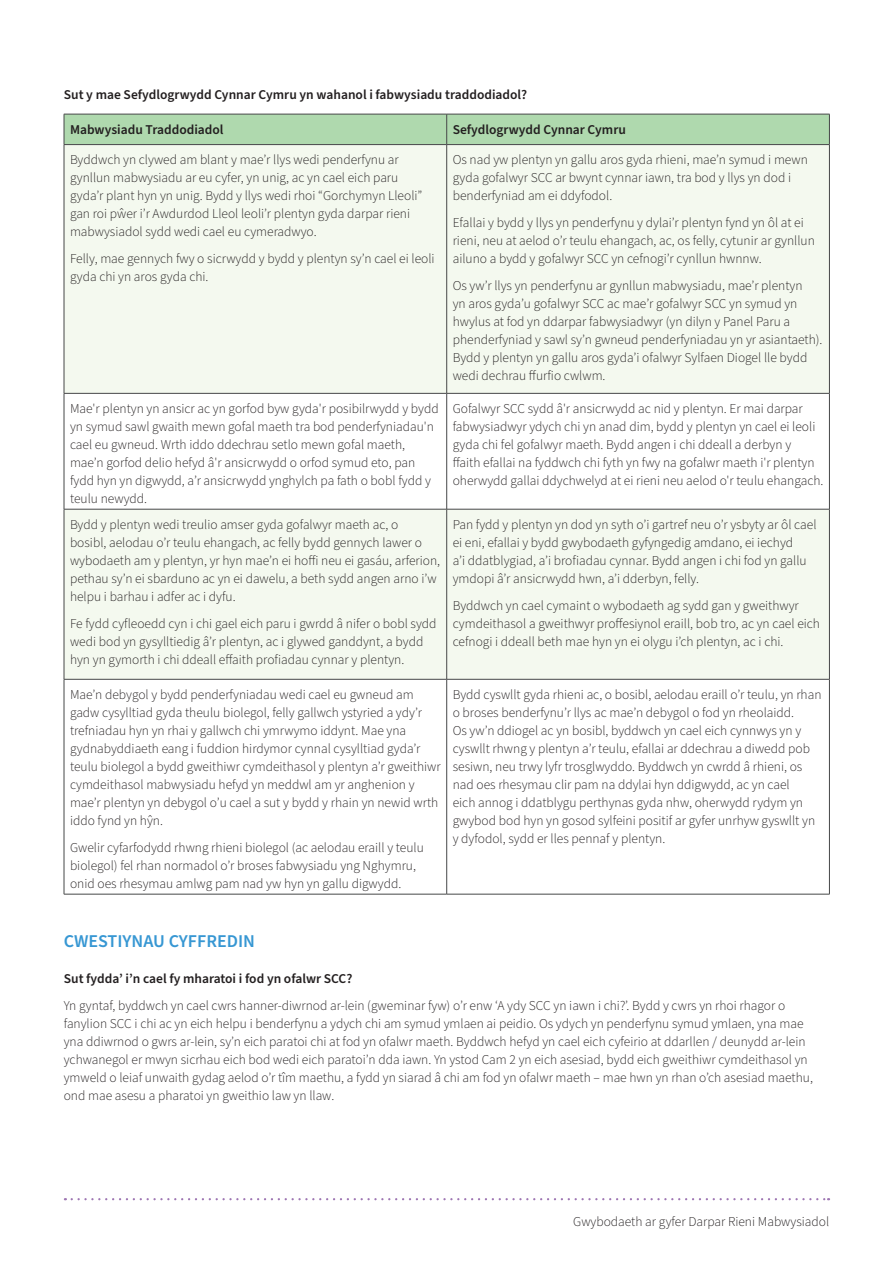
<style>
.page{position:relative;width:893px;height:1263px;background:#fff}
.page>*{position:absolute;margin:0;border:0;box-sizing:border-box;transform-origin:0 0}
.t1{font:600 18px "Source Sans Pro";color:#3797d3}
.t2{font:300 13.5px/18px "Source Sans Pro";color:#231f20}
.t3{font:600 13.5px "Source Sans Pro";color:#231f20}
</style>
<div class="page">
<svg style="left:72px;top:1198px;width:757px;height:2px"></svg>
<div style="left:65px;top:115px;width:764px;height:29px;background:#afd9ae"></div>
<div style="left:65px;top:145px;width:764px;height:248px;background:#f4f9ef"></div>
<svg style="left:65px;top:394px;width:764px;height:500px"></svg>
<hr style="left:64px;top:114px;width:383px;height:1px;background:#464748">
<hr style="left:64px;top:114px;width:1px;height:30px;background:#464748">
<hr style="left:447px;top:114px;width:383px;height:1px;background:#464748">
<hr style="left:446px;top:114px;width:1px;height:30px;background:#464748">
<hr style="left:829px;top:114px;width:1px;height:30px;background:#464748">
<hr style="left:64px;top:144px;width:383px;height:1px;background:#464748">
<hr style="left:64px;top:145px;width:1px;height:248px;background:#464748">
<hr style="left:447px;top:144px;width:383px;height:1px;background:#464748">
<hr style="left:446px;top:145px;width:1px;height:248px;background:#464748">
<hr style="left:829px;top:145px;width:1px;height:248px;background:#464748">
<hr style="left:64px;top:393px;width:383px;height:1px;background:#464748">
<hr style="left:64px;top:394px;width:1px;height:115px;background:#464748">
<hr style="left:447px;top:393px;width:383px;height:1px;background:#464748">
<hr style="left:446px;top:394px;width:1px;height:115px;background:#464748">
<hr style="left:829px;top:394px;width:1px;height:115px;background:#464748">
<hr style="left:64px;top:509px;width:383px;height:1px;background:#464748">
<hr style="left:64px;top:509px;width:1px;height:170px;background:#464748">
<hr style="left:447px;top:509px;width:383px;height:1px;background:#464748">
<hr style="left:446px;top:509px;width:1px;height:170px;background:#464748">
<hr style="left:829px;top:509px;width:1px;height:170px;background:#464748">
<hr style="left:64px;top:679px;width:383px;height:1px;background:#464748">
<hr style="left:64px;top:679px;width:1px;height:215px;background:#464748">
<hr style="left:447px;top:679px;width:383px;height:1px;background:#464748">
<hr style="left:446px;top:679px;width:1px;height:215px;background:#464748">
<hr style="left:829px;top:679px;width:1px;height:215px;background:#464748">
<hr style="left:64px;top:894px;width:383px;height:1px;background:#464748">
<hr style="left:447px;top:894px;width:383px;height:1px;background:#464748">
<p class="t3" style="left:64px;top:85px;width:465px">Sut y mae Sefydlogrwydd Cynnar Cymru yn wahanol i fabwysiadu traddodiadol?</p>
<p class="t3" style="left:70px;top:120px;width:155px">Mabwysiadu Traddodiadol</p>
<p class="t3" style="left:453px;top:120px;width:175px">Sefydlogrwydd Cynnar Cymru</p>
<p class="t2" style="left:70px;top:151px;width:354px">Byddwch yn clywed am blant y mae’r llys wedi penderfynu ar gynllun mabwysiadu ar eu cyfer, yn unig, ac yn cael eich paru gyda’r plant hyn yn unig. Bydd y llys wedi rhoi “Gorchymyn Lleoli” gan roi pŵer i’r Awdurdod Lleol leoli’r plentyn gyda darpar rieni mabwysiadol sydd wedi cael eu cymeradwyo.</p>
<p class="t2" style="left:70px;top:250px;width:366px">Felly, mae gennych fwy o sicrwydd y bydd y plentyn sy’n cael ei leoli gyda chi yn aros gyda chi.</p>
<p class="t2" style="left:453px;top:151px;width:357px">Os nad yw plentyn yn gallu aros gyda rhieni, mae’n symud i mewn gyda gofalwyr SCC ar bwynt cynnar iawn, tra bod y llys yn dod i benderfyniad am ei ddyfodol.</p>
<p class="t2" style="left:453px;top:214px;width:364px">Efallai y bydd y llys yn penderfynu y dylai’r plentyn fynd yn ôl at ei rieni, neu at aelod o’r teulu ehangach, ac, os felly, cytunir ar gynllun ailuno a bydd y gofalwyr SCC yn cefnogi’r cynllun hwnnw.</p>
<p class="t2" style="left:453px;top:277px;width:371px">Os yw’r llys yn penderfynu ar gynllun mabwysiadu, mae’r plentyn<br>yn aros gyda’u gofalwyr SCC ac mae’r gofalwyr SCC yn symud yn hwylus at fod yn ddarpar fabwysiadwyr (yn dilyn y Panel Paru a phenderfyniad y sawl sy’n gwneud penderfyniadau yn yr asiantaeth).<br>Bydd y plentyn yn gallu aros gyda’i ofalwyr Sylfaen Diogel lle bydd wedi dechrau ffurfio cwlwm.</p>
<p class="t2" style="left:70px;top:400px;width:370px">Mae'r plentyn yn ansicr ac yn gorfod byw gyda'r posibilrwydd y bydd yn symud sawl gwaith mewn gofal maeth tra bod penderfyniadau'n cael eu gwneud. Wrth iddo ddechrau setlo mewn gofal maeth, mae’n gorfod delio hefyd â'r ansicrwydd o orfod symud eto, pan fydd hyn yn digwydd, a’r ansicrwydd ynghylch pa fath o bobl fydd y teulu newydd.</p>
<p class="t2" style="left:453px;top:400px;width:372px">Gofalwyr SCC sydd â'r ansicrwydd ac nid y plentyn. Er mai darpar fabwysiadwyr ydych chi yn anad dim, bydd y plentyn yn cael ei leoli gyda chi fel gofalwyr maeth. Bydd angen i chi ddeall a derbyn y<br>ffaith efallai na fyddwch chi fyth yn fwy na gofalwr maeth i'r plentyn oherwydd gallai ddychwelyd at ei rieni neu aelod o'r teulu ehangach.</p>
<p class="t2" style="left:70px;top:516px;width:372px">Bydd y plentyn wedi treulio amser gyda gofalwyr maeth ac, o<br>bosibl, aelodau o’r teulu ehangach, ac felly bydd gennych lawer o wybodaeth am y plentyn, yr hyn mae’n ei hoffi neu ei gasáu, arferion, pethau sy’n ei sbarduno ac yn ei dawelu, a beth sydd angen arno i’w helpu i barhau i adfer ac i dyfu.</p>
<p class="t2" style="left:70px;top:615px;width:368px">Fe fydd cyfleoedd cyn i chi gael eich paru i gwrdd â nifer o bobl sydd wedi bod yn gysylltiedig â’r plentyn, ac i glywed ganddynt, a bydd hyn yn gymorth i chi ddeall effaith profiadau cynnar y plentyn.</p>
<p class="t2" style="left:453px;top:516px;width:365px">Pan fydd y plentyn yn dod yn syth o’i gartref neu o’r ysbyty ar ôl cael ei eni, efallai y bydd gwybodaeth gyfyngedig amdano, ei iechyd<br>a’i ddatblygiad, a’i brofiadau cynnar. Bydd angen i chi fod yn gallu ymdopi â’r ansicrwydd hwn, a’i dderbyn, felly.</p>
<p class="t2" style="left:453px;top:597px;width:369px">Byddwch yn cael cymaint o wybodaeth ag sydd gan y gweithwyr cymdeithasol a gweithwyr proffesiynol eraill, bob tro, ac yn cael eich cefnogi i ddeall beth mae hyn yn ei olygu i’ch plentyn, ac i chi.</p>
<p class="t2" style="left:70px;top:686px;width:372px">Mae’n debygol y bydd penderfyniadau wedi cael eu gwneud am gadw cysylltiad gyda theulu biolegol, felly gallwch ystyried a ydy’r trefniadau hyn yn rhai y gallwch chi ymrwymo iddynt. Mae yna gydnabyddiaeth eang i fuddion hirdymor cynnal cysylltiad gyda’r teulu biolegol a bydd gweithiwr cymdeithasol y plentyn a’r gweithiwr cymdeithasol mabwysiadu hefyd yn meddwl am yr anghenion y mae’r plentyn yn debygol o’u cael a sut y bydd y rhain yn newid wrth iddo fynd yn hŷn.</p>
<p class="t2" style="left:70px;top:839px;width:355px">Gwelir cyfarfodydd rhwng rhieni biolegol (ac aelodau eraill y teulu biolegol) fel rhan normadol o’r broses fabwysiadu yng Nghymru, onid oes rhesymau amlwg pam nad yw hyn yn gallu digwydd.</p>
<p class="t2" style="left:453px;top:686px;width:370px">Bydd cyswllt gyda rhieni ac, o bosibl, aelodau eraill o’r teulu, yn rhan o broses benderfynu’r llys ac mae’n debygol o fod yn rheolaidd.<br>Os yw’n ddiogel ac yn bosibl, byddwch yn cael eich cynnwys yn y cyswllt rhwng y plentyn a’r teulu, efallai ar ddechrau a diwedd pob sesiwn, neu trwy lyfr trosglwyddo. Byddwch yn cwrdd â rhieni, os nad oes rhesymau clir pam na ddylai hyn ddigwydd, ac yn cael<br>eich annog i ddatblygu perthynas gyda nhw, oherwydd rydym yn gwybod bod hyn yn gosod sylfeini positif ar gyfer unrhyw gyswllt yn y dyfodol, sydd er lles pennaf y plentyn.</p>
<h1 class="t1" style="left:64px;top:929px;width:193px">CWESTIYNAU CYFFREDIN</h1>
<p class="t3" style="left:64px;top:969px;width:290px">Sut fydda’ i’n cael fy mharatoi i fod yn ofalwr SCC?</p>
<p class="t2" style="left:64px;top:997px;width:751px">Yn gyntaf, byddwch yn cael cwrs hanner-diwrnod ar-lein (gweminar fyw) o’r enw ‘A ydy SCC yn iawn i chi?’. Bydd y cwrs yn rhoi rhagor o fanylion SCC i chi ac yn eich helpu i benderfynu a ydych chi am symud ymlaen ai peidio. Os ydych yn penderfynu symud ymlaen, yna mae yna ddiwrnod o gwrs ar-lein, sy’n eich paratoi chi at fod yn ofalwr maeth. Byddwch hefyd yn cael eich cyfeirio at ddarllen / deunydd ar-lein ychwanegol er mwyn sicrhau eich bod wedi eich paratoi’n dda iawn. Yn ystod Cam 2 yn eich asesiad, bydd eich gweithiwr cymdeithasol yn ymweld o leiaf unwaith gydag aelod o’r tîm maethu, a fydd yn siarad â chi am fod yn ofalwr maeth – mae hwn yn rhan o’ch asesiad maethu, ond mae asesu a pharatoi yn gweithio law yn llaw.</p>
<p class="t2" style="left:573px;top:1213px;width:257px">Gwybodaeth ar gyfer Darpar Rieni Mabwysiadol</p>
</div>
